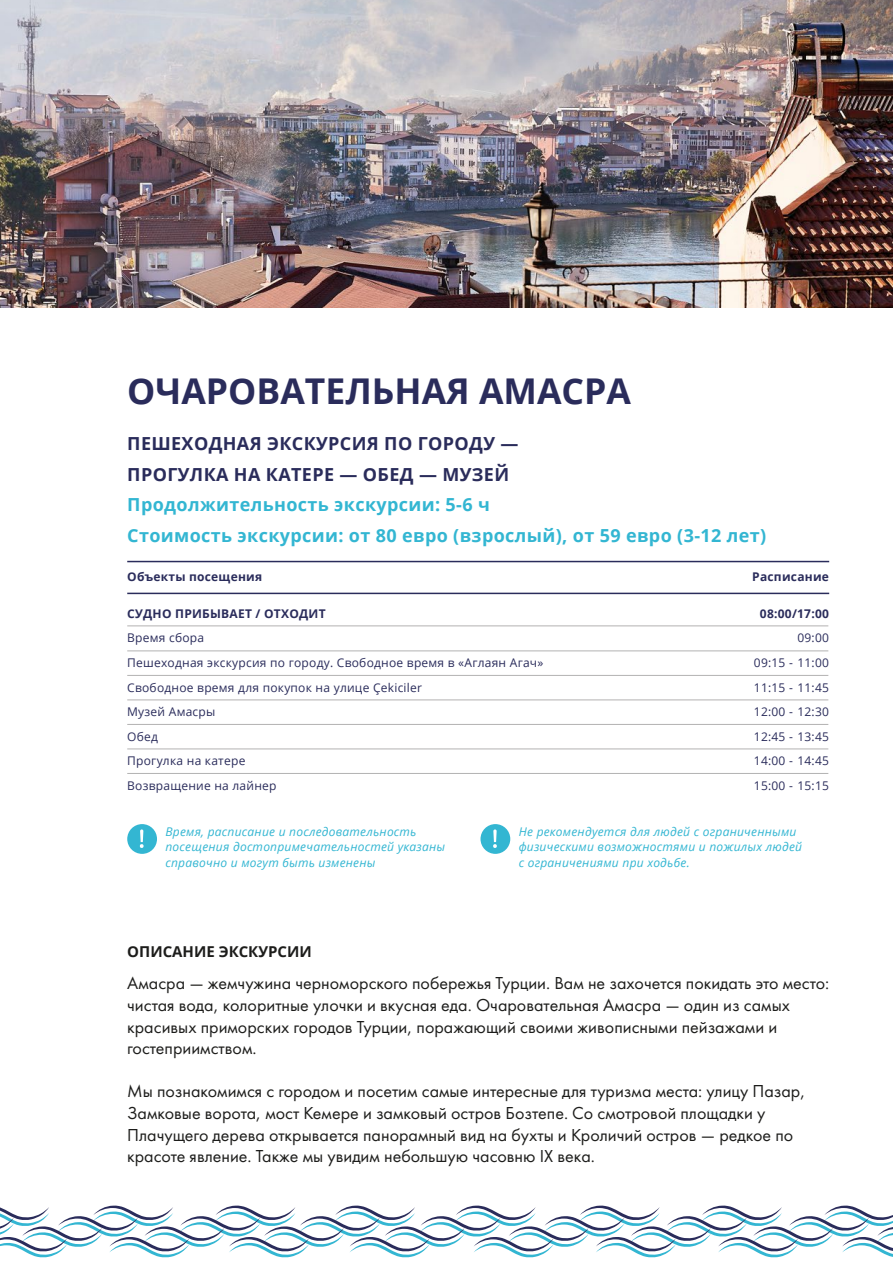
<style>
.page{position:relative;width:893px;height:1263px;background:#fff}
.page>*{position:absolute;margin:0;border:0;box-sizing:border-box;transform-origin:0 0}
.t1{font:700 35.55px "Open Sans";color:#2a2c5b}
.t2{font:18px/21.6px "Futura PT";color:#1d1d1b}
.t3{font:700 18px/30.6px "Open Sans";letter-spacing:.02em;color:#33b6d2}
.t4{font:700 18px/30.6px "Open Sans";letter-spacing:.02em;color:#2a2c5b}
.t5{font:700 15px "Open Sans";color:#1d1d1b}
.t6{font:12px/24.6px "Open Sans";letter-spacing:.02em;color:#2a2c5b}
.t7{font:italic 12px/15.6px "Open Sans";letter-spacing:.02em;color:#33b6d2}
.t8{font:700 12px "Open Sans";letter-spacing:.02em;color:#2a2c5b}
</style>
<div class="page">
<svg style="left:0;top:1205px;width:893px;height:52px"></svg>
<hr style="left:127px;top:593px;width:702px;height:1px;background:#2a2c5b">
<hr style="left:127px;top:561px;width:702px;height:1px;background:#2a2c5b">
<hr style="left:127px;top:651px;width:701px;height:1px;background:#b3b2b2">
<hr style="left:127px;top:626px;width:701px;height:1px;background:#b3b2b2">
<hr style="left:127px;top:675px;width:701px;height:1px;background:#b3b2b2">
<hr style="left:127px;top:700px;width:701px;height:1px;background:#b3b2b2">
<hr style="left:127px;top:724px;width:701px;height:1px;background:#b3b2b2">
<hr style="left:127px;top:749px;width:701px;height:1px;background:#b3b2b2">
<hr style="left:127px;top:773px;width:701px;height:1px;background:#b3b2b2">
<div style="left:127px;top:824px;width:30px;height:30px;background:#33b6d2;border-radius:50%"></div>
<svg style="left:140px;top:829px;width:4px;height:19px"></svg>
<div style="left:480px;top:824px;width:30px;height:30px;background:#33b6d2;border-radius:50%"></div>
<svg style="left:493px;top:829px;width:4px;height:19px"></svg>
<img style="left:0;top:0;width:893px;height:307px">
<h1 class="t1" style="left:127px;top:366px;width:505px">ОЧАРОВАТЕЛЬНАЯ АМАСРА</h1>
<p class="t4" style="left:127px;top:428px;width:393px">ПЕШЕХОДНАЯ ЭКСКУРСИЯ ПО ГОРОДУ —<br>ПРОГУЛКА НА КАТЕРЕ — ОБЕД — МУЗЕЙ</p>
<p class="t3" style="left:127px;top:489px;width:640px">Продолжительность экскурсии: 5-6 ч<br>Стоимость экскурсии: от 80 евро (взрослый), от 59 евро (3-12 лет)</p>
<p class="t8" style="left:127px;top:569px;width:136px">Объекты посещения</p>
<p class="t8" style="left:127px;top:605px;width:200px">СУДНО ПРИБЫВАЕТ / ОТХОДИТ</p>
<p class="t6" style="left:127px;top:625px;width:418px">Время сбора<br>Пешеходная экскурсия по городу. Свободное время в «Аглаян Агач»<br>Свободное время для покупок на улице Çekiciler<br>Музей Амасры<br>Обед<br>Прогулка на катере<br>Возвращение на лайнер</p>
<p class="t8" style="left:752px;top:569px;width:78px">Расписание</p>
<p class="t8" style="left:760px;top:605px;width:71px">08:00/17:00</p>
<p class="t6" style="left:797px;top:625px;width:33px">09:00</p>
<p class="t6" style="left:754px;top:650px;width:77px;text-align:justify">09:15 - 11:00<br>11:15 - 11:45<br>12:00 - 12:30<br>12:45 - 13:45<br>14:00 - 14:45<br>15:00 - 15:15</p>
<p class="t7" style="left:165px;top:823px;width:281px">Время, расписание и последовательность посещения достопримечательностей указаны справочно и могут быть изменены</p>
<p class="t7" style="left:519px;top:823px;width:285px">Не рекомендуется для людей с ограниченными физическими возможностями и пожилых людей с ограничениями при ходьбе.</p>
<p class="t5" style="left:127px;top:941px;width:186px">ОПИСАНИЕ ЭКСКУРСИИ</p>
<p class="t2" style="left:127px;top:972px;width:704px">Амасра — жемчужина черноморского побережья Турции. Вам не захочется покидать это место: чистая вода, колоритные улочки и вкусная еда. Очаровательная Амасра — один из самых красивых приморских городов Турции, поражающий своими живописными пейзажами и гостеприимством.</p>
<p class="t2" style="left:127px;top:1080px;width:680px">Мы познакомимся с городом и посетим самые интересные для туризма места: улицу Пазар, Замковые ворота, мост Кемере и замковый остров Бозтепе. Со смотровой площадки у Плачущего дерева открывается панорамный вид на бухты и Кроличий остров — редкое по красоте явление. Также мы увидим небольшую часовню IX века.</p>
</div>
